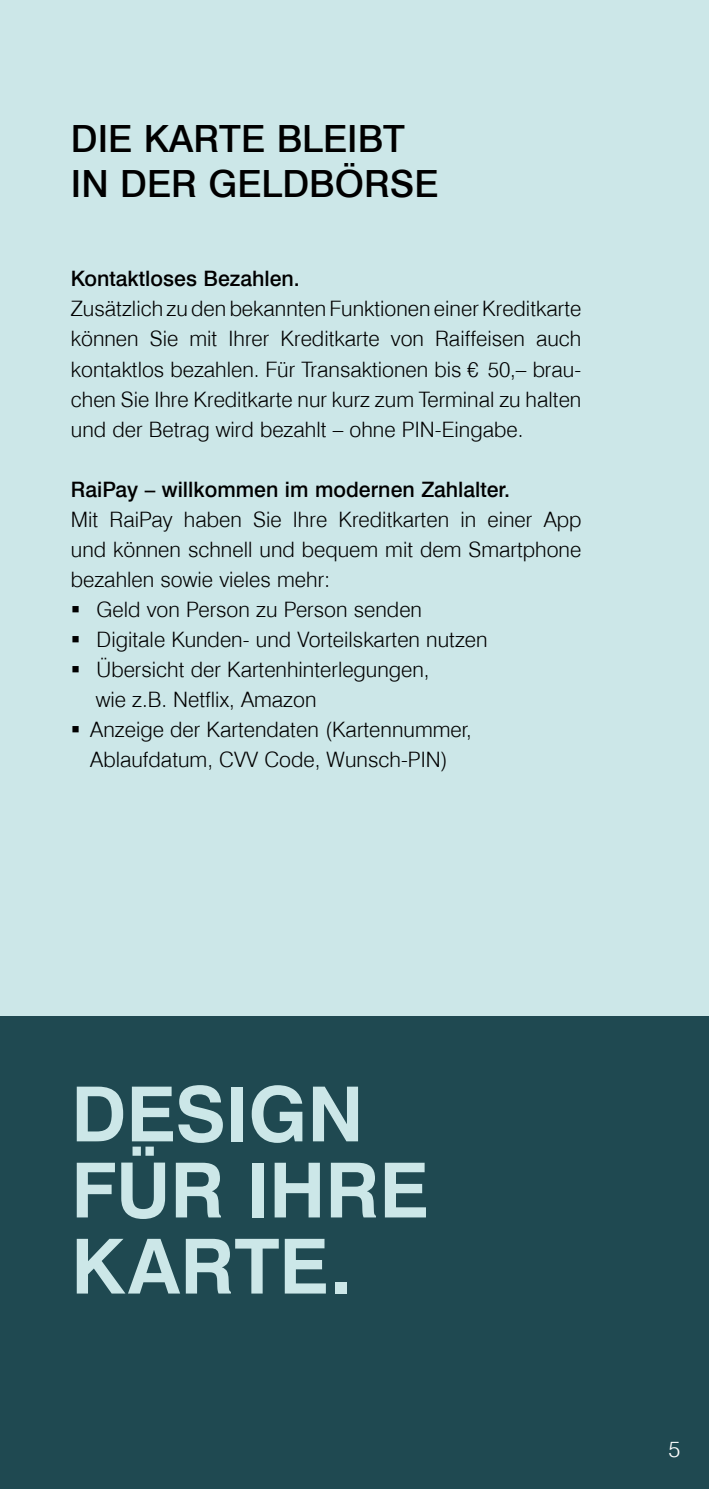
<style>
.page{position:relative;width:709px;height:1489px;background:#fff}
.page>*{position:absolute;margin:0;border:0;box-sizing:border-box;transform-origin:0 0}
.t1{font:700 76px/76px "Swiss 721 TL";letter-spacing:-.005em;color:#cce7e8}
.t2{font:500 37.5px/45px "Swiss 721 TL";color:#000}
.t3{font:300 22.5px "Swiss 721 TL";color:#fff}
.t4{font:300 21.25px/30px "Swiss 721 TL";color:#000;text-align:justify}
.t5{font:500 21.25px "Swiss 721 TL";color:#000}
</style>
<div class="page">
<div style="left:0;top:0;width:709px;height:1488px;background:#cce7e8"></div>
<div style="left:0;top:1016px;width:709px;height:472px;background:#1f4951"></div>
<h2 class="t2" style="left:71px;top:115px;width:369px">DIE KARTE BLEIBT<br>IN DER GELDBÖRSE</h2>
<p class="t5" style="left:71px;top:265px;width:230px">Kontaktloses Bezahlen.</p>
<p class="t4" style="left:71px;top:293px;width:512px">Zusätzlich zu den bekannten Funktionen einer Kreditkarte können Sie mit Ihrer Kreditkarte von Raiffeisen auch kontaktlos bezahlen. Für Transaktionen bis € 50,– brau&shy;chen Sie Ihre Kreditkarte nur kurz zum Terminal zu halten und der Betrag wird bezahlt – ohne PIN-Eingabe.</p>
<p class="t5" style="left:71px;top:475px;width:440px">RaiPay – willkommen im modernen Zahlalter.</p>
<p class="t4" style="left:71px;top:503px;width:512px">Mit RaiPay haben Sie Ihre Kreditkarten in einer App</p>
<p class="t4" style="left:71px;top:533px;width:512px">und können schnell und bequem mit dem Smartphone</p>
<p class="t4" style="left:71px;top:563px;width:261px">bezahlen sowie vieles mehr:</p>
<p class="t4" style="left:97px;top:593px;width:327px">Geld von Person zu Person senden</p>
<p class="t4" style="left:97px;top:623px;width:392px">Digitale Kunden- und Vorteilskarten nutzen</p>
<p class="t4" style="left:97px;top:653px;width:334px">Übersicht der Kartenhinterlegungen,</p>
<p class="t4" style="left:96px;top:683px;width:222px">wie z.B. Netflix, Amazon</p>
<p class="t4" style="left:90px;top:713px;width:383px">Anzeige der Kartendaten (Kartennummer,</p>
<p class="t4" style="left:90px;top:743px;width:359px">Ablaufdatum, CVV Code, Wunsch-PIN)</p>
<h1 class="t1" style="left:71px;top:1075px;width:359px">DESIGN<br>FÜR IHRE<br>KARTE.</h1>
<p class="t3" style="left:668px;top:1434px;width:13px">5</p>
</div>
